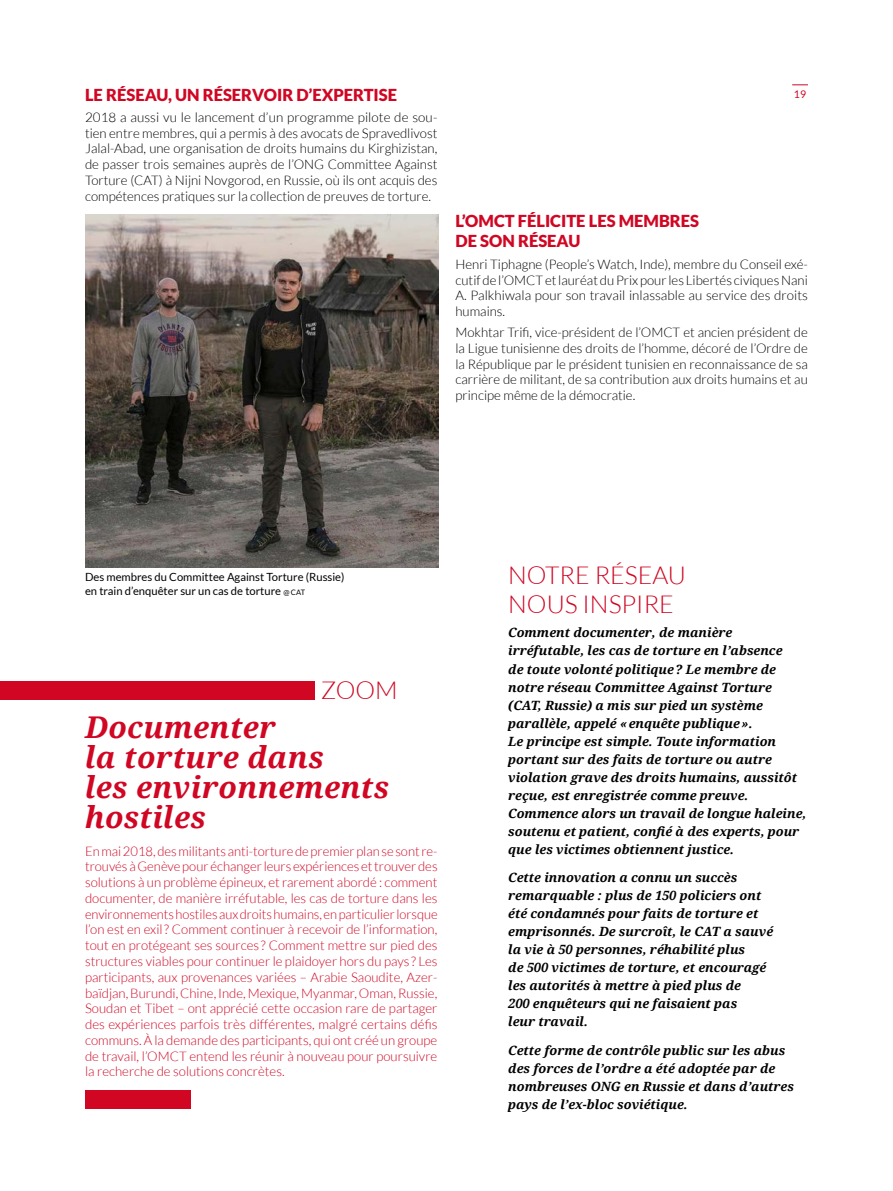
<style>
.page{position:relative;width:893px;height:1191px;background:#fff}
.page>*{position:absolute;margin:0;border:0;box-sizing:border-box;transform-origin:0 0}
.t1{font:italic 700 30px/30px "Noto Serif";letter-spacing:.01em;color:#d00623}
.t2{font:300 24.75px/29.7px "Lato";color:#d00623}
.t3{font:900 16.5px/19.8px "Lato";color:#d00623}
.t4{font:300 13.2px/15.8px "Lato";color:#d00623;text-align:justify}
.t5{font:300 13.2px/15.8px "Lato";color:#000;text-align:justify}
.t6{font:italic 700 12.75px/18px "Noto Serif";color:#000}
.t7{font:11.25px/13.5px "Lato";color:#000}
.t8{font:10.5px "Lato";color:#d00623}
.s1{font-size:7.5px}
</style>
<div class="page">
<div style="left:85px;top:1090px;width:106px;height:18px;background:#d00623"></div>
<div style="left:0;top:681px;width:314px;height:18px;background:#d00623"></div>
<img style="left:85px;top:215px;width:353px;height:353px">
<svg style="left:792px;top:85px;width:16px;height:1px"></svg>
<p class="t3" style="left:85px;top:85px;width:314px">LE RÉSEAU, UN RÉSERVOIR D’EXPERTISE</p>
<p class="t5" style="left:85px;top:109px;width:354px">2018 a aussi vu le lancement d’un programme pilote de sou&shy;tien entre membres, qui a permis à des avocats de Spravedlivost Jalal-Abad, une organisation de droits humains du Kirghizistan, de passer trois semaines auprès de l’ONG Committee Against Torture (CAT) à Nijni Novgorod, en Russie, où ils ont acquis des compétences pratiques sur la collection de preuves de torture.</p>
<p class="t8" style="left:794px;top:88px;width:14px">19</p>
<p class="t3" style="left:455px;top:211px;width:245px">L’OMCT FÉLICITE LES MEMBRES<br>DE SON RÉSEAU</p>
<p class="t5" style="left:455px;top:256px;width:354px">Henri Tiphagne (People’s Watch, Inde), membre du Conseil exé&shy;cutif de l’OMCT et lauréat du Prix pour les Libertés civiques Nani A. Palkhiwala pour son travail inlassable au service des droits humains.</p>
<p class="t5" style="left:455px;top:324px;width:354px">Mokhtar Trifi, vice-président de l’OMCT et ancien président de la Ligue tunisienne des droits de l’homme, décoré de l’Ordre de la République par le président tunisien en reconnaissance de sa carrière de militant, de sa contribution aux droits humains et au principe même de la démocratie.</p>
<p class="t7" style="left:85px;top:570px;width:261px">Des membres du Committee Against Torture (Russie) en train d’enquêter sur un cas de torture <span class="s1">@ CAT</span></p>
<h2 class="t2" style="left:508px;top:560px;width:179px">NOTRE RÉSEAU<br>NOUS INSPIRE</h2>
<p class="t6" style="left:508px;top:623px;width:300px">Comment documenter, de manière irréfutable, les cas de torture en l’absence<br>de toute volonté politique? Le membre de notre réseau Committee Against Torture (CAT, Russie) a mis sur pied un système parallèle, appelé «enquête publique».<br>Le principe est simple. Toute information portant sur des faits de torture ou autre violation grave des droits humains, aussitôt reçue, est enregistrée comme preuve.<br>Commence alors un travail de longue haleine, soutenu et patient, confié à des experts, pour que les victimes obtiennent justice.</p>
<p class="t6" style="left:508px;top:868px;width:266px">Cette innovation a connu un succès remarquable : plus de 150 policiers ont été condamnés pour faits de torture et emprisonnés. De surcroît, le CAT a sauvé la vie à 50 personnes, réhabilité plus<br>de 500 victimes de torture, et encouragé les autorités à mettre à pied plus de<br>200 enquêteurs qui ne faisaient pas<br>leur travail.</p>
<p class="t6" style="left:508px;top:1041px;width:287px">Cette forme de contrôle public sur les abus des forces de l’ordre a été adoptée par de nombreuses ONG en Russie et dans d’autres pays de l’ex-bloc soviétique.</p>
<h2 class="t2" style="left:321px;top:676px;width:78px">ZOOM</h2>
<h1 class="t1" style="left:85px;top:711px;width:306px">Documenter<br>la torture dans<br>les environnements hostiles</h1>
<p class="t4" style="left:85px;top:843px;width:354px">En mai 2018, des militants anti-torture de premier plan se sont re&shy;trouvés à Genève pour échanger leurs expériences et trouver des solutions à un problème épineux, et rarement abordé : comment documenter, de manière irréfutable, les cas de torture dans les environnements hostiles aux droits humains, en particulier lorsque l’on est en exil? Comment continuer à recevoir de l’information, tout en protégeant ses sources ? Comment mettre sur pied des structures viables pour continuer le plaidoyer hors du pays ? Les participants, aux provenances variées – Arabie Saoudite, Azer&shy;baïdjan, Burundi, Chine, Inde, Mexique, Myanmar, Oman, Russie, Soudan et Tibet – ont apprécié cette occasion rare de partager des expériences parfois très différentes, malgré certains défis communs. À la demande des participants, qui ont créé un groupe de travail, l’OMCT entend les réunir à nouveau pour poursuivre la recherche de solutions concrètes.</p>
</div>
